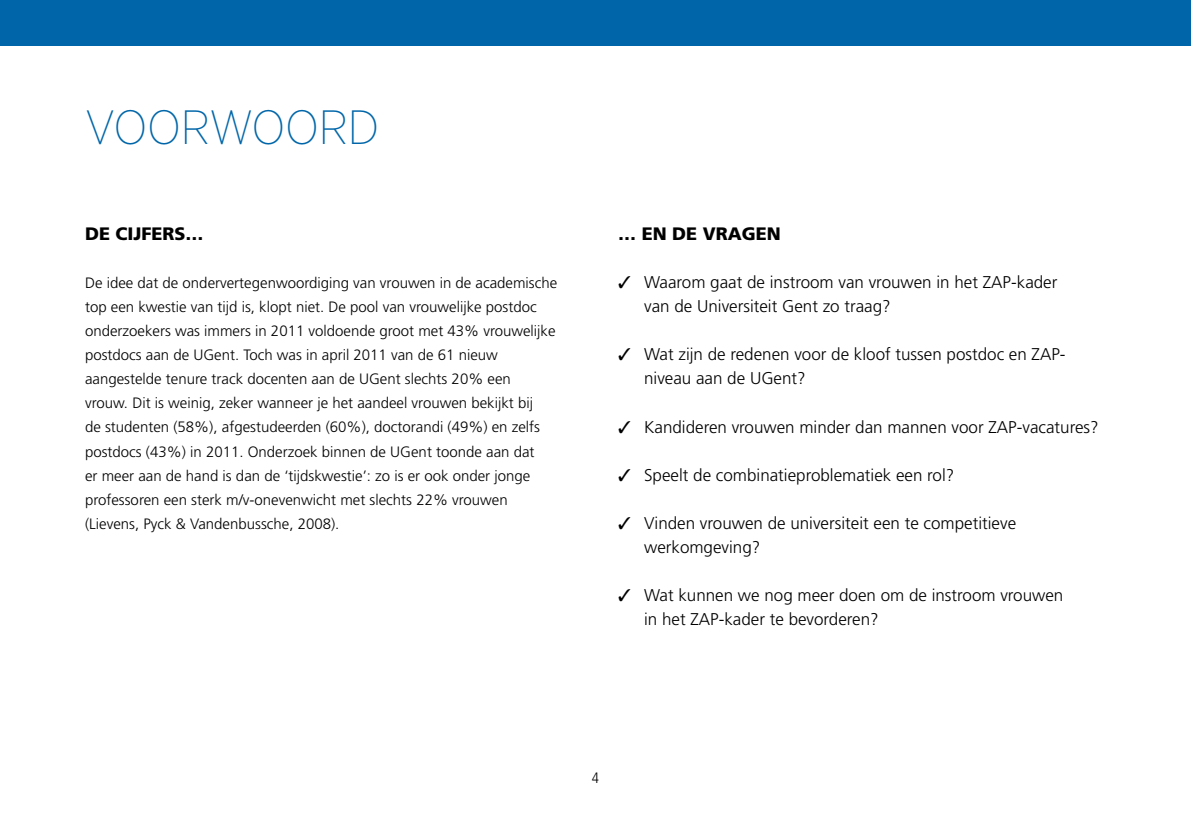
<style>
.page{position:relative;width:1191px;height:840px;background:#fff}
.page>*{position:absolute;margin:0;border:0;box-sizing:border-box;transform-origin:0 0}
.t1{font:200 48px "Gotham Narrow";letter-spacing:-.01em;color:#0066a9}
.t2{font:900 18px "Frutiger LT Std";color:#000}
.t3{font:300 17px/24px "Frutiger LT Std";color:#000}
.t4{font:300 15px/24px "Frutiger LT Std";color:#000}
.t5{font:300 condensed 15px "Frutiger LT Pro";color:#000}
</style>
<div class="page">
<div style="left:0;top:0;width:1191px;height:45px;background:#0066a9"></div>
<h1 class="t1" style="left:85px;top:98px;width:296px">VOORWOORD</h1>
<p class="t2" style="left:85px;top:223px;width:120px">DE CIJFERS…</p>
<p class="t4" style="left:85px;top:271px;width:474px">De idee dat de ondervertegenwoordiging van vrouwen in de academische top een kwestie van tijd is, klopt niet. De pool van vrouwelijke postdoc onderzoekers was immers in 2011 voldoende groot met 43% vrouwelijke postdocs aan de UGent. Toch was in april 2011 van de 61 nieuw aangestelde tenure track docenten aan de UGent slechts 20% een vrouw. Dit is weinig, zeker wanneer je het aandeel vrouwen bekijkt bij<br>de studenten (58%), afgestudeerden (60%), doctorandi (49%) en zelfs postdocs (43%) in 2011. Onderzoek binnen de UGent toonde aan dat<br>er meer aan de hand is dan de ‘tijdskwestie’: zo is er ook onder jonge professoren een sterk m/v-onevenwicht met slechts 22% vrouwen (Lievens, Pyck &amp; Vandenbussche, 2008).</p>
<p class="t2" style="left:618px;top:223px;width:164px">… EN DE VRAGEN</p>
<p class="t3" style="left:644px;top:270px;width:415px;text-indent:-26px">✓ Waarom gaat de instroom van vrouwen in het ZAP-kader van de Universiteit Gent zo traag?</p>
<p class="t3" style="left:644px;top:342px;width:423px;text-indent:-26px">✓ Wat zijn de redenen voor de kloof tussen postdoc en ZAP&shy;niveau aan de UGent?</p>
<p class="t3" style="left:618px;top:414px;width:482px">✓ Kandideren vrouwen minder dan mannen voor ZAP-vacatures?</p>
<p class="t3" style="left:618px;top:462px;width:338px">✓ Speelt de combinatieproblematiek een rol?</p>
<p class="t3" style="left:644px;top:510px;width:373px;text-indent:-26px">✓ Vinden vrouwen de universiteit een te competitieve werkomgeving?</p>
<p class="t3" style="left:644px;top:582px;width:421px;text-indent:-26px">✓ Wat kunnen we nog meer doen om de instroom vrouwen in het ZAP-kader te bevorderen?</p>
<p class="t5" style="left:592px;top:769px;width:9px">4</p>
</div>
